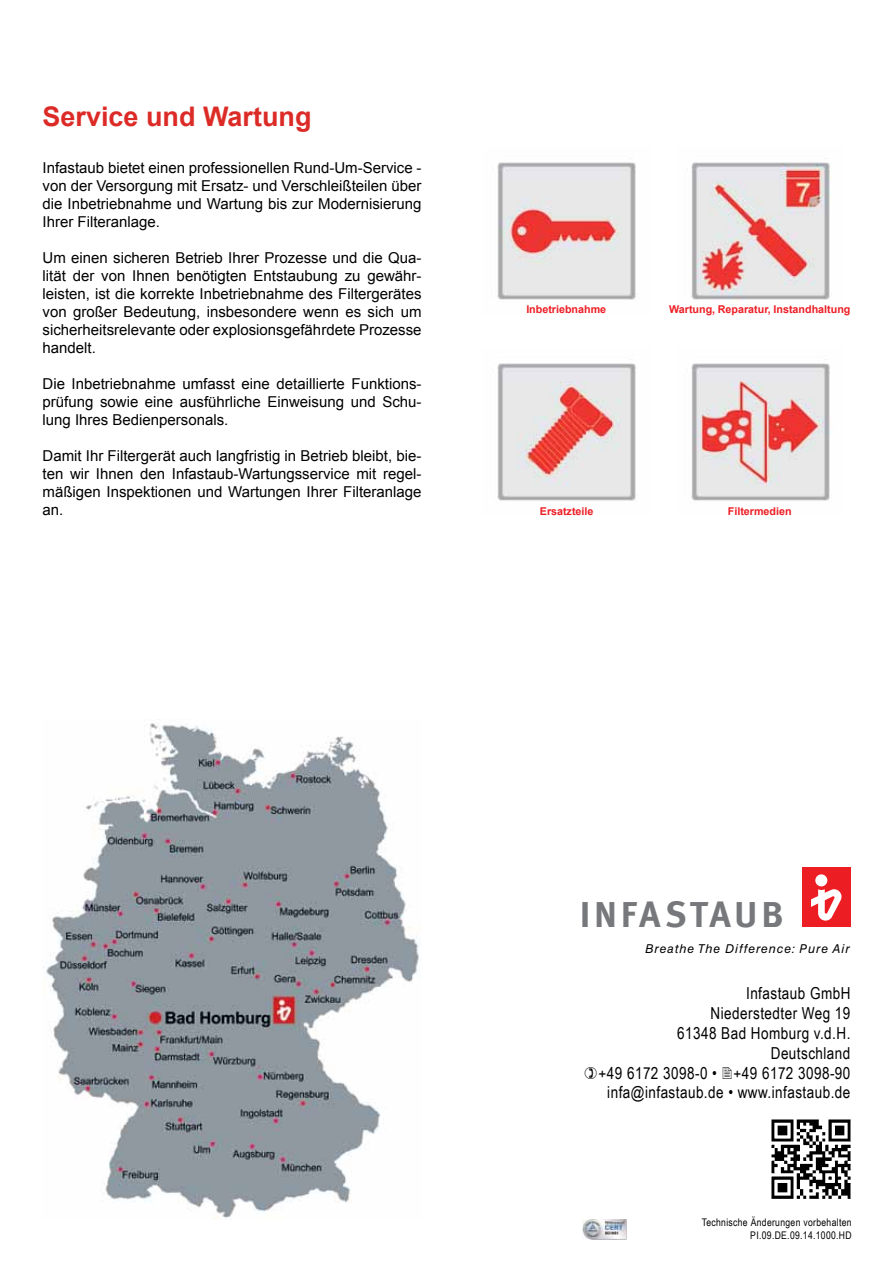
<style>
.page{position:relative;width:893px;height:1263px;background:#fff}
.page>*{position:absolute;margin:0;border:0;box-sizing:border-box;transform-origin:0 0}
.t1{font:700 36.3px "Meta Offc";letter-spacing:.095em;color:#77787b}
.t2{font:700 27px "Arial";color:#dc2b26}
.t3{font:16.5px/19.8px "Arial Narrow";letter-spacing:.025em;color:#000;text-align:right}
.t4{font:15px/18px "Arial";color:#000;text-align:justify}
.t5{font:12.45px "Helvetica Greek Inclined";letter-spacing:.045em;color:#000}
.t6{font:700 10.8px "Arial";color:#ed1d24}
.t7{font:10.5px/12.6px "Arial Narrow";letter-spacing:.03em;color:#000;text-align:right}
</style>
<div class="page">
<div style="left:802px;top:867px;width:48px;height:60px;background:#ed1d24"></div>
<div style="left:815px;top:874px;width:12px;height:12px;background:#fff;border-radius:50%"></div>
<svg style="left:811px;top:889px;width:30px;height:32px"></svg>
<img style="left:583px;top:1219px;width:43px;height:20px">
<img style="left:771px;top:1119px;width:80px;height:80px">
<img style="left:691px;top:162px;width:139px;height:139px">
<img style="left:691px;top:363px;width:141px;height:138px">
<img style="left:497px;top:363px;width:139px;height:138px">
<img style="left:497px;top:162px;width:139px;height:138px">
<img style="left:46px;top:719px;width:373px;height:500px">
<h2 class="t2" style="left:43px;top:98px;width:271px">Service und Wartung</h2>
<p class="t4" style="left:43px;top:159px;width:381px">Infastaub bietet einen professionellen Rund-Um-Service - von der Versorgung mit Ersatz- und Verschleißteilen über die Inbetriebnahme und Wartung bis zur Modernisierung Ihrer Filteranlage.</p>
<p class="t4" style="left:43px;top:249px;width:381px">Um einen sicheren Betrieb Ihrer Prozesse und die Qua&shy;lität der von Ihnen benötigten Entstaubung zu gewähr&shy;leisten, ist die korrekte Inbetriebnahme des Filtergerätes von großer Bedeutung, insbesondere wenn es sich um sicherheitsrelevante oder explosionsgefährdete Prozesse handelt.</p>
<p class="t4" style="left:43px;top:375px;width:381px">Die Inbetriebnahme umfasst eine detaillierte Funktions&shy;prüfung sowie eine ausführliche Einweisung und Schu&shy;lung Ihres Bedienpersonals.</p>
<p class="t4" style="left:43px;top:447px;width:381px">Damit Ihr Filtergerät auch langfristig in Betrieb bleibt, bie&shy;ten wir Ihnen den Infastaub-Wartungsservice mit regel&shy;mäßigen Inspektionen und Wartungen Ihrer Filteranlage an.</p>
<p class="t6" style="left:526px;top:302px;width:81px">Inbetriebnahme</p>
<p class="t6" style="left:669px;top:302px;width:183px">Wartung, Reparatur, Instandhaltung</p>
<p class="t6" style="left:540px;top:504px;width:55px">Ersatzteile</p>
<p class="t6" style="left:728px;top:504px;width:65px">Filtermedien</p>
<h1 class="t1" style="left:580px;top:892px;width:205px">INFASTAUB</h1>
<p class="t5" style="left:645px;top:941px;width:207px">Breathe The Difference: Pure Air</p>
<p class="t3" style="left:599px;top:983px;width:253px">Infastaub GmbH<br>Niederstedter Weg 19<br>61348 Bad Homburg v.d.H.<br>Deutschland<br>+49 6172 3098-0 • +49 6172 3098-90 infa@infastaub.de • www.infastaub.de</p>
<p class="t7" style="left:702px;top:1215px;width:151px">Technische Änderungen vorbehalten<br>PI.09.DE.09.14.1000.HD</p>
</div>
